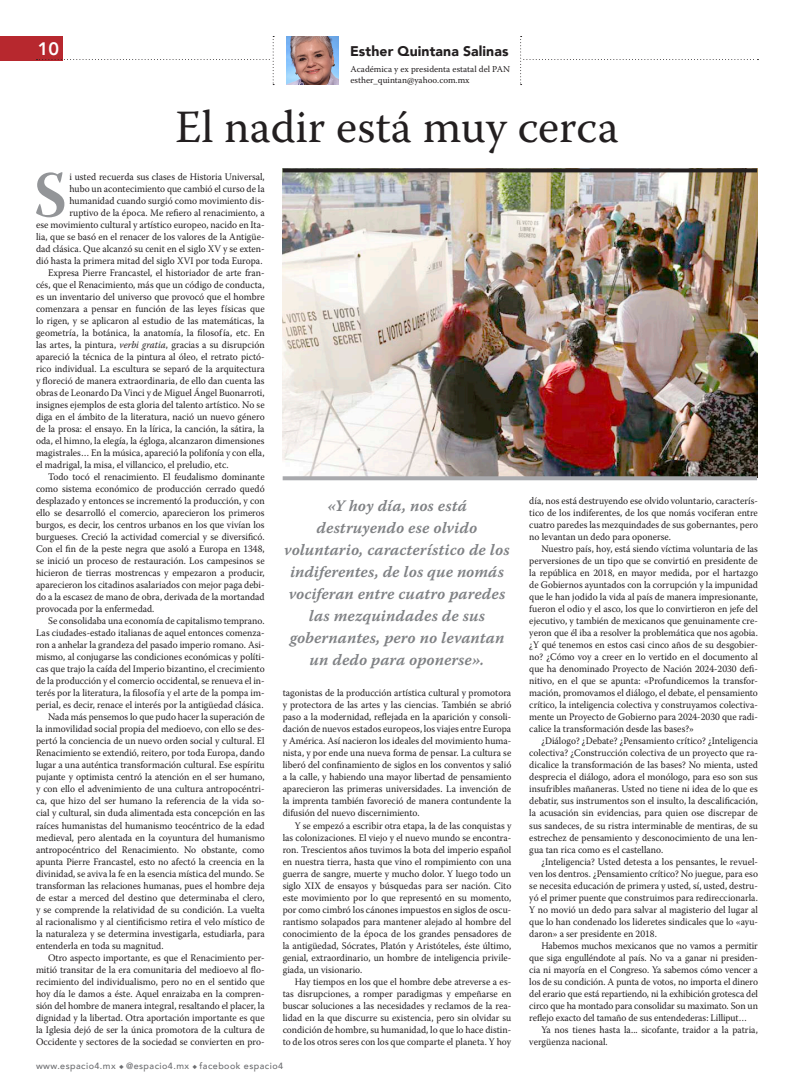
<style>
.page{position:relative;width:794px;height:1092px;background:#fff}
.page>*{position:absolute;margin:0;border:0;box-sizing:border-box;transform-origin:0 0}
.Cap_gris{font:64.5px "Warnock Pro Bold Subh";color:#939598;scale:.95 1}
.t1{font:46px "Warnock Pro";color:#231f20}
.t2{font:800 18px "Avenir";color:#fff}
.Sumario{font:16px/22px "Warnock Pro Semibold It Capt";color:#808285;text-align:center}
.t3{font:900 14px "Avenir";letter-spacing:.01em;color:#231f20}
.texto_E4{font:10px/12px "Warnock Pro";color:#231f20;text-align:justify;scale:.95 1}
.Cap_gris-2{font:10px/12px "Warnock Pro";color:#231f20;text-align:right;scale:.95 1}
.t4{font:9px "Warnock Pro";color:#231f20}
.t5{font:500 9px "Avenir";letter-spacing:.05em;color:#6c6d70}
.s1{font-style:italic}
</style>
<div class="page">
<hr style="left:793px;top:564px;width:1px;height:480px;background:#6c6d70">
<div style="left:0;top:36px;width:63px;height:24px;background:#b7282e"></div>
<img style="left:283px;top:172px;width:474px;height:304px">
<svg style="left:283px;top:168px;width:474px;height:4px;background:#332e2d"></svg>
<svg style="left:283px;top:476px;width:474px;height:4px;background:#a6a6aa"></svg>
<svg style="left:36px;top:36px;width:722px;height:49px"></svg>
<h3 class="t2" style="left:38px;top:35px;width:23px">10</h3>
<p class="t3" style="left:350px;top:40px;width:160px">Esther Quintana Salinas</p>
<p class="t4" style="left:350px;top:64px;width:161px">Académica y ex presidenta estatal del PAN</p>
<p class="t4" style="left:350px;top:74px;width:121px">esther_quintan@yahoo.com.mx</p>
<p class="t1" style="left:175px;top:99px;width:445px">El nadir está muy cerca</p>
<p class="Cap_gris" style="left:34px;top:156px;width:36px">S</p>
<p class="Cap_gris-2" style="left:36px;top:171px;width:242px">i usted recuerda sus clases de Historia Universal,<br>hubo un acontecimiento que cambió el curso de la humanidad cuando surgió como movimiento dis-<br>ruptivo de la época. Me refiero al renacimiento, a<br>ese movimiento cultural y artístico europeo, nacido en Ita&shy;lia, que se basó en el renacer de los valores de la Antigüe&shy;dad clásica. Que alcanzó su cenit en el siglo XV y se exten&shy;dió hasta la primera mitad del siglo XVI por toda Europa.</p>
<p class="texto_E4" style="left:36px;top:267px;width:242px;text-indent:12px">Expresa Pierre Francastel, el historiador de arte fran&shy;cés, que el Renacimiento, más que un código de conducta, es un inventario del universo que provocó que el hombre comenzara a pensar en función de las leyes físicas que lo rigen, y se aplicaron al estudio de las matemáticas, la geometría, la botánica, la anatomía, la filosofía, etc. En las artes, la pintura, <span class="s1">verbi gratia</span>, gracias a su disrupción apareció la técnica de la pintura al óleo, el retrato pictó&shy;rico individual. La escultura se separó de la arquitectura y floreció de manera extraordinaria, de ello dan cuenta las obras de Leonardo Da Vinci y de Miguel Ángel Buonarroti, insignes ejemplos de esta gloria del talento artístico. No se diga en el ámbito de la literatura, nació un nuevo género de la prosa: el ensayo. En la lírica, la canción, la sátira, la oda, el himno, la elegía, la égloga, alcanzaron dimensiones magistrales… En la música, apareció la polifonía y con ella, el madrigal, la misa, el villancico, el preludio, etc.</p>
<p class="texto_E4" style="left:36px;top:471px;width:242px;text-indent:12px">Todo tocó el renacimiento. El feudalismo dominante como sistema económico de producción cerrado quedó desplazado y entonces se incrementó la producción, y con ello se desarrolló el comercio, aparecieron los primeros burgos, es decir, los centros urbanos en los que vivían los burgueses. Creció la actividad comercial y se diversificó.<br>Con el fin de la peste negra que asoló a Europa en 1348, se inició un proceso de restauración. Los campesinos se hicieron de tierras mostrencas y empezaron a producir, aparecieron los citadinos asalariados con mejor paga debi&shy;do a la escasez de mano de obra, derivada de la mortandad provocada por la enfermedad.</p>
<p class="texto_E4" style="left:36px;top:615px;width:242px;text-indent:12px">Se consolidaba una economía de capitalismo temprano.<br>Las ciudades-estado italianas de aquel entonces comenza&shy;ron a anhelar la grandeza del pasado imperio romano. Asi&shy;mismo, al conjugarse las condiciones económicas y políti&shy;cas que trajo la caída del Imperio bizantino, el crecimiento de la producción y el comercio occidental, se renueva el in&shy;terés por la literatura, la filosofía y el arte de la pompa im&shy;perial, es decir, renace el interés por la antigüedad clásica.</p>
<p class="texto_E4" style="left:36px;top:711px;width:242px;text-indent:12px">Nada más pensemos lo que pudo hacer la superación de la inmovilidad social propia del medioevo, con ello se des&shy;pertó la conciencia de un nuevo orden social y cultural. El Renacimiento se extendió, reitero, por toda Europa, dando lugar a una auténtica transformación cultural. Ese espíritu pujante y optimista centró la atención en el ser humano, y con ello el advenimiento de una cultura antropocéntri&shy;ca, que hizo del ser humano la referencia de la vida so&shy;cial y cultural, sin duda alimentada esta concepción en las raíces humanistas del humanismo teocéntrico de la edad medieval, pero alentada en la coyuntura del humanismo antropocéntrico del Renacimiento. No obstante, como apunta Pierre Francastel, esto no afectó la creencia en la divinidad, se aviva la fe en la esencia mística del mundo. Se transforman las relaciones humanas, pues el hombre deja de estar a merced del destino que determinaba el clero, y se comprende la relatividad de su condición. La vuelta al racionalismo y al cientificismo retira el velo místico de la naturaleza y se determina investigarla, estudiarla, para entenderla en toda su magnitud.</p>
<p class="texto_E4" style="left:36px;top:951px;width:242px;text-indent:12px">Otro aspecto importante, es que el Renacimiento per&shy;mitió transitar de la era comunitaria del medioevo al flo&shy;recimiento del individualismo, pero no en el sentido que hoy día le damos a éste. Aquel enraizaba en la compren&shy;sión del hombre de manera integral, resaltando el placer, la dignidad y la libertad. Otra aportación importante es que la Iglesia dejó de ser la única promotora de la cultura de Occidente y sectores de la sociedad se convierten en pro-</p>
<p class="Sumario" style="left:284px;top:494px;width:227px">«Y hoy día, nos está destruyendo ese olvido voluntario, característico de los indiferentes, de los que nomás vociferan entre cuatro paredes las mezquindades de sus gobernantes, pero no levantan un dedo para oponerse».</p>
<p class="texto_E4" style="left:283px;top:687px;width:242px">tagonistas de la producción artística cultural y promotora y protectora de las artes y las ciencias. También se abrió paso a la modernidad, reflejada en la aparición y consoli&shy;dación de nuevos estados europeos, los viajes entre Europa y América. Así nacieron los ideales del movimiento huma&shy;nista, y por ende una nueva forma de pensar. La cultura se liberó del confinamiento de siglos en los conventos y salió a la calle, y habiendo una mayor libertad de pensamiento aparecieron las primeras universidades. La invención de la imprenta también favoreció de manera contundente la difusión del nuevo discernimiento.</p>
<p class="texto_E4" style="left:283px;top:819px;width:242px;text-indent:12px">Y se empezó a escribir otra etapa, la de las conquistas y las colonizaciones. El viejo y el nuevo mundo se encontra&shy;ron. Trescientos años tuvimos la bota del imperio español en nuestra tierra, hasta que vino el rompimiento con una guerra de sangre, muerte y mucho dolor. Y luego todo un siglo XIX de ensayos y búsquedas para ser nación. Cito este movimiento por lo que representó en su momento, por como cimbró los cánones impuestos en siglos de oscu&shy;rantismo solapados para mantener alejado al hombre del conocimiento de la época de los grandes pensadores de la antigüedad, Sócrates, Platón y Aristóteles, éste último, genial, extraordinario, un hombre de inteligencia privile&shy;giada, un visionario.</p>
<p class="texto_E4" style="left:283px;top:975px;width:242px;text-indent:12px">Hay tiempos en los que el hombre debe atreverse a es&shy;tas disrupciones, a romper paradigmas y empeñarse en buscar soluciones a las necesidades y reclamos de la rea&shy;lidad en la que discurre su existencia, pero sin olvidar su condición de hombre, su humanidad, lo que lo hace distin&shy;to de los otros seres con los que comparte el planeta. Y hoy</p>
<p class="t5" style="left:36px;top:1057px;width:249px">www.espacio4.mx ◆ @espacio4.mx ◆ facebook espacio4</p>
<p class="texto_E4" style="left:529px;top:495px;width:242px">día, nos está destruyendo ese olvido voluntario, caracterís&shy;tico de los indiferentes, de los que nomás vociferan entre cuatro paredes las mezquindades de sus gobernantes, pero no levantan un dedo para oponerse.</p>
<p class="texto_E4" style="left:529px;top:543px;width:242px;text-indent:12px">Nuestro país, hoy, está siendo víctima voluntaria de las perversiones de un tipo que se convirtió en presidente de la república en 2018, en mayor medida, por el hartazgo de Gobiernos ayuntados con la corrupción y la impunidad que le han jodido la vida al país de manera impresionante, fueron el odio y el asco, los que lo convirtieron en jefe del ejecutivo, y también de mexicanos que genuinamente cre&shy;yeron que él iba a resolver la problemática que nos agobia. ¿Y qué tenemos en estos casi cinco años de su desgobier&shy;no? ¿Cómo voy a creer en lo vertido en el documento al que ha denominado Proyecto de Nación 2024-2030 defi&shy;nitivo, en el que se apunta: «Profundicemos la transfor&shy;mación, promovamos el diálogo, el debate, el pensamiento crítico, la inteligencia colectiva y construyamos colectiva&shy;mente un Proyecto de Gobierno para 2024-2030 que radi&shy;calice la transformación desde las bases?»</p>
<p class="texto_E4" style="left:529px;top:735px;width:242px;text-indent:12px">¿Diálogo? ¿Debate? ¿Pensamiento crítico? ¿Inteligencia colectiva? ¿Construcción colectiva de un proyecto que ra&shy;dicalice la transformación de las bases? No mienta, usted desprecia el diálogo, adora el monólogo, para eso son sus insufribles mañaneras. Usted no tiene ni idea de lo que es debatir, sus instrumentos son el insulto, la descalificación, la acusación sin evidencias, para quien ose discrepar de sus sandeces, de su ristra interminable de mentiras, de su estrechez de pensamiento y desconocimiento de una len&shy;gua tan rica como es el castellano.</p>
<p class="texto_E4" style="left:529px;top:855px;width:242px;text-indent:12px">¿Inteligencia? Usted detesta a los pensantes, le revuel&shy;ven los dentros. ¿Pensamiento crítico? No juegue, para eso se necesita educación de primera y usted, sí, usted, destru&shy;yó el primer puente que construimos para redireccionarla.<br>Y no movió un dedo para salvar al magisterio del lugar al que lo han condenado los lideretes sindicales que lo «ayu&shy;daron» a ser presidente en 2018.</p>
<p class="texto_E4" style="left:529px;top:939px;width:242px;text-indent:12px">Habemos muchos mexicanos que no vamos a permitir que siga engulléndote al país. No va a ganar ni presiden&shy;cia ni mayoría en el Congreso. Ya sabemos cómo vencer a los de su condición. A punta de votos, no importa el dinero del erario que está repartiendo, ni la exhibición grotesca del circo que ha montado para consolidar su maximato. Son un reflejo exacto del tamaño de sus entendederas: Lilliput…</p>
<p class="texto_E4" style="left:529px;top:1023px;width:242px;text-indent:12px">Ya nos tienes hasta la... sicofante, traidor a la patria, vergüenza nacional.</p>
</div>
